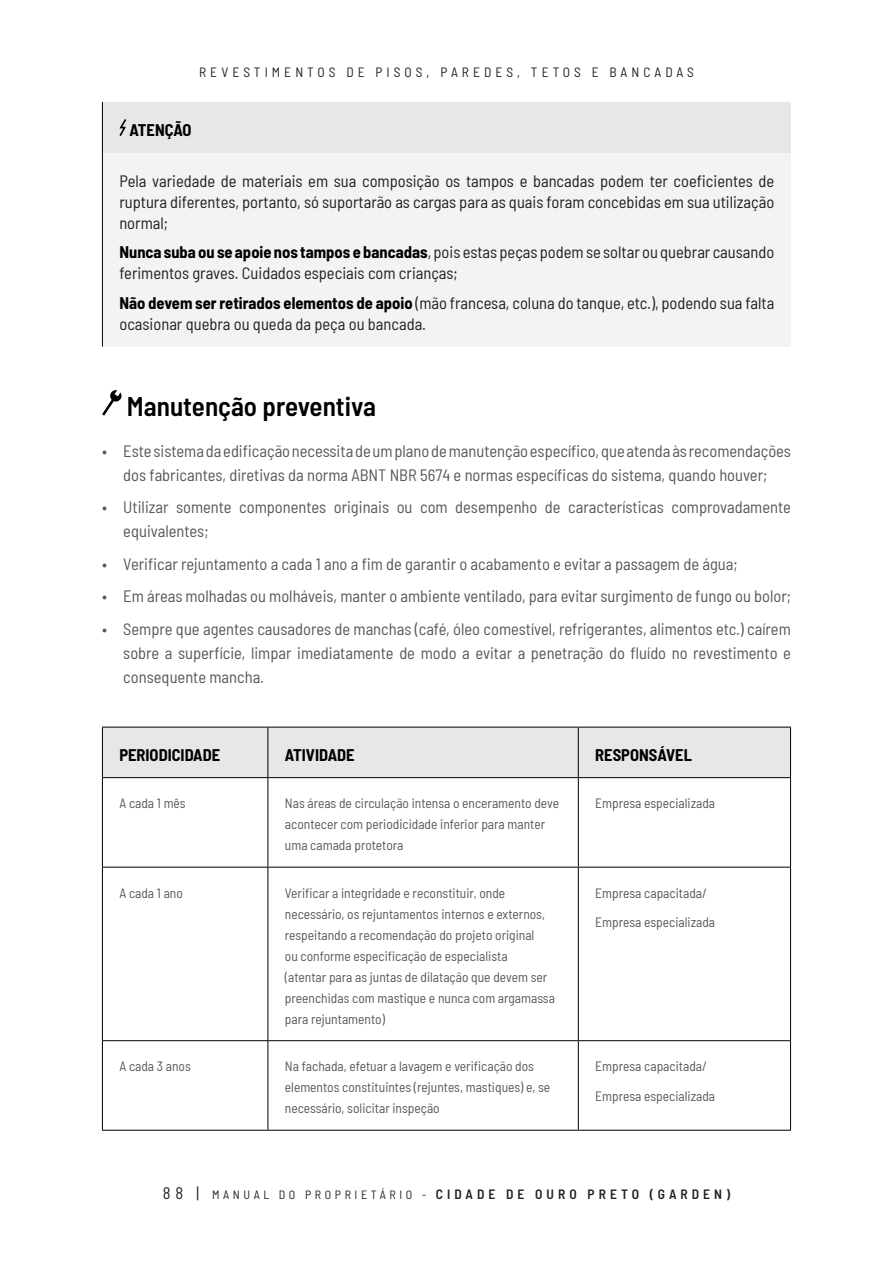
<style>
.page{position:relative;width:893px;height:1263px;background:#fff}
.page>*{position:absolute;margin:0;border:0;box-sizing:border-box;transform-origin:0 0}
.Itens{font:600 semi-condensed 27px "Barlow";color:#000}
.t1{font:semi-condensed 16.5px/24px "Barlow";color:#57585a;text-align:center}
.Atenção_Corpo{font:semi-condensed 16.5px/21px "Barlow";color:#231f20}
.Tabela_Título{font:700 semi-condensed 16.5px "Barlow";color:#000}
.Tabela_Corpo{font:semi-condensed 13.5px/21px "Barlow";color:#57585a}
.t2{font:600 semi-condensed 13.5px "Barlow";letter-spacing:.3em;color:#231f20}
.t3{font:semi-condensed 13.5px "Barlow";color:#231f20}
.s1{font-weight:700;color:#000}
.s2{font-weight:400;font-size:16.5px}
.s3{font-weight:400;font-size:12px}
</style>
<div class="page">
<div style="left:102px;top:102px;width:689px;height:51px;background:#e6e7e9"></div>
<div style="left:102px;top:153px;width:689px;height:194px;background:#f2f3f4"></div>
<hr style="left:102px;top:153px;width:1px;height:194px;background:#000">
<hr style="left:102px;top:102px;width:1px;height:51px;background:#000">
<svg style="left:119px;top:119px;width:7px;height:17px"></svg>
<svg style="left:102px;top:390px;width:20px;height:26px"></svg>
<div style="left:103px;top:728px;width:687px;height:49px;background:#e6e7e9"></div>
<svg style="left:103px;top:778px;width:687px;height:352px"></svg>
<hr style="left:267px;top:727px;width:1px;height:50px;background:#000">
<hr style="left:102px;top:778px;width:1px;height:89px;background:#000">
<hr style="left:790px;top:778px;width:1px;height:89px;background:#000">
<hr style="left:102px;top:867px;width:1px;height:173px;background:#000">
<hr style="left:790px;top:867px;width:1px;height:173px;background:#000">
<hr style="left:102px;top:1041px;width:1px;height:89px;background:#000">
<hr style="left:790px;top:1041px;width:1px;height:89px;background:#000">
<hr style="left:102px;top:1130px;width:166px;height:1px;background:#000">
<hr style="left:268px;top:1130px;width:310px;height:1px;background:#000">
<hr style="left:578px;top:1130px;width:213px;height:1px;background:#000">
<hr style="left:102px;top:727px;width:166px;height:1px;background:#000">
<hr style="left:102px;top:727px;width:1px;height:50px;background:#000">
<hr style="left:268px;top:727px;width:310px;height:1px;background:#000">
<hr style="left:578px;top:727px;width:213px;height:1px;background:#000">
<hr style="left:790px;top:727px;width:1px;height:50px;background:#000">
<hr style="left:102px;top:777px;width:166px;height:1px;background:#000">
<hr style="left:268px;top:777px;width:310px;height:1px;background:#000">
<hr style="left:578px;top:777px;width:213px;height:1px;background:#000">
<hr style="left:578px;top:727px;width:1px;height:50px;background:#000">
<hr style="left:267px;top:778px;width:1px;height:89px;background:#000">
<hr style="left:578px;top:778px;width:1px;height:89px;background:#000">
<hr style="left:102px;top:867px;width:166px;height:1px;background:#000">
<hr style="left:268px;top:867px;width:310px;height:1px;background:#000">
<hr style="left:267px;top:867px;width:1px;height:173px;background:#000">
<hr style="left:578px;top:867px;width:213px;height:1px;background:#000">
<hr style="left:578px;top:867px;width:1px;height:173px;background:#000">
<hr style="left:102px;top:1040px;width:166px;height:1px;background:#000">
<hr style="left:268px;top:1040px;width:310px;height:1px;background:#000">
<hr style="left:267px;top:1041px;width:1px;height:89px;background:#000">
<hr style="left:578px;top:1040px;width:213px;height:1px;background:#000">
<hr style="left:578px;top:1041px;width:1px;height:89px;background:#000">
<p class="t3" style="left:199px;top:63px;width:23px">R evestimentos</p>
<p class="t3" style="left:346px;top:63px;width:10px">de</p>
<p class="t3" style="left:375px;top:63px;width:11px">pisos</p>
<p class="t3" style="left:427px;top:63px;width:25px">, paredes</p>
<p class="t3" style="left:517px;top:63px;width:25px">, tetos</p>
<p class="t3" style="left:592px;top:63px;width:30px">e bancadas</p>
<p class="Tabela_Título" style="left:130px;top:118px;width:64px">ATENÇÃO</p>
<p class="Atenção_Corpo" style="left:119px;top:169px;width:656px;text-align:justify">Pela variedade de materiais em sua composição os tampos e bancadas podem ter coeficientes de ruptura diferentes, portanto, só suportarão as cargas para as quais foram concebidas em sua utilização normal;</p>
<p class="Atenção_Corpo" style="left:119px;top:240px;width:656px"><span class="s1">Nunca suba ou se apoie nos tampos e bancadas</span>, pois estas peças podem se soltar ou quebrar causando ferimentos graves. Cuidados especiais com crianças;</p>
<p class="Atenção_Corpo" style="left:119px;top:291px;width:656px"><span class="s1">Não devem ser retirados elementos de apoio</span> (mão francesa, coluna do tanque, etc.), podendo sua falta ocasionar quebra ou queda da peça ou bancada.</p>
<p class="Itens" style="left:127px;top:386px;width:251px">Manutenção preventiva</p>
<p class="t1" style="left:102px;top:437px;width:690px">• Este sistema da edificação necessita de um plano de manutenção específico, que atenda às recomendações dos fabricantes, diretivas da norma ABNT NBR 5674 e normas específicas do sistema, quando houver;</p>
<p class="t1" style="left:123px;top:494px;width:669px;text-align:left;text-indent:-21px">• Utilizar somente componentes originais ou com desempenho de características comprovadamente equivalentes;</p>
<p class="t1" style="left:102px;top:550px;width:637px">• Verificar rejuntamento a cada 1 ano a fim de garantir o acabamento e evitar a passagem de água;</p>
<p class="t1" style="left:102px;top:583px;width:690px">• Em áreas molhadas ou molháveis, manter o ambiente ventilado, para evitar surgimento de fungo ou bolor;</p>
<p class="t1" style="left:123px;top:615px;width:669px;text-align:justify;text-indent:-21px">• Sempre que agentes causadores de manchas (café, óleo comestível, refrigerantes, alimentos etc.) caírem sobre a superfície, limpar imediatamente de modo a evitar a penetração do fluído no revestimento e consequente mancha.</p>
<p class="Tabela_Título" style="left:119px;top:743px;width:102px">PERIODICIDADE</p>
<p class="Tabela_Título" style="left:285px;top:743px;width:71px">ATIVIDADE</p>
<p class="Tabela_Título" style="left:595px;top:743px;width:98px">RESPONSÁVEL</p>
<p class="Tabela_Corpo" style="left:119px;top:792px;width:68px">A cada 1 mês</p>
<p class="Tabela_Corpo" style="left:285px;top:792px;width:276px">Nas áreas de circulação intensa o enceramento deve acontecer com periodicidade inferior para manter uma camada protetora</p>
<p class="Tabela_Corpo" style="left:595px;top:792px;width:121px">Empresa especializada</p>
<p class="Tabela_Corpo" style="left:119px;top:881px;width:65px">A cada 1 ano</p>
<p class="Tabela_Corpo" style="left:285px;top:881px;width:271px">Verificar a integridade e reconstituir, onde necessário, os rejuntamentos internos e externos, respeitando a recomendação do projeto original<br>ou conforme especificação de especialista<br>(atentar para as juntas de dilatação que devem ser preenchidas com mastique e nunca com argamassa para rejuntamento)</p>
<p class="Tabela_Corpo" style="left:595px;top:881px;width:113px">Empresa capacitada/</p>
<p class="Tabela_Corpo" style="left:595px;top:911px;width:121px">Empresa especializada</p>
<p class="Tabela_Corpo" style="left:119px;top:1055px;width:73px">A cada 3 anos</p>
<p class="Tabela_Corpo" style="left:285px;top:1055px;width:267px">Na fachada, efetuar a lavagem e verificação dos elementos constituintes (rejuntes, mastiques) e, se necessário, solicitar inspeção</p>
<p class="Tabela_Corpo" style="left:595px;top:1055px;width:113px">Empresa capacitada/</p>
<p class="Tabela_Corpo" style="left:595px;top:1084px;width:121px">Empresa especializada</p>
<p class="t2" style="left:163px;top:1184px;width:569px"><span class="s2">88 |</span> <span class="s3">MANUAL DO PROPRIETÁRIO -</span> CIDADE DE OURO PRETO (GARDEN)</p>
</div>
